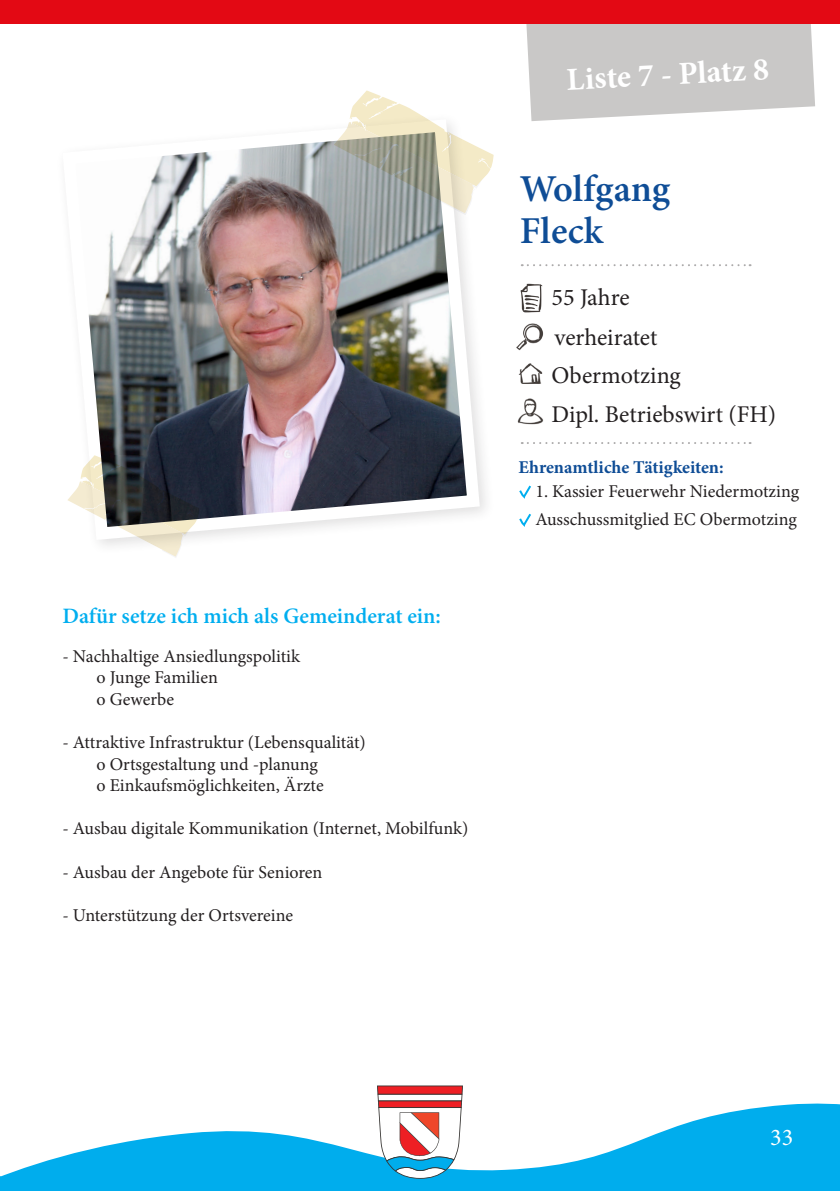
<style>
.page{position:relative;width:840px;height:1191px;background:#fff}
.page>*{position:absolute;margin:0;border:0;box-sizing:border-box;transform-origin:0 0}
.t1{font:600 38px/41.8px "Minion Pro";color:#0f4d96}
.t2{font:700 32px "Minion Pro";color:#fff}
.t3{font:24px/39px "Minion Pro";color:#231f20}
.t4{font:24px "Minion Pro";color:#fff}
.t5{font:600 22px "Minion Pro";color:#00aeef}
.t6{font:18px/21.6px "Minion Pro";color:#231f20}
.t7{font:700 18px "Minion Pro";color:#0f4d96}
</style>
<div class="page">
<svg style="left:526px;top:24px;width:288px;height:97px;background:#cdcdcc"></svg>
<img style="left:88px;top:141px;width:398px;height:397px">
<svg style="left:333px;top:90px;width:160px;height:125px"></svg>
<svg style="left:68px;top:455px;width:131px;height:102px"></svg>
<svg style="left:521px;top:264px;width:229px;height:2px"></svg>
<svg style="left:521px;top:442px;width:229px;height:2px"></svg>
<img style="left:520px;top:283px;width:23px;height:30px">
<img style="left:518px;top:363px;width:25px;height:21px">
<img style="left:517px;top:398px;width:27px;height:27px">
<img style="left:516px;top:323px;width:27px;height:28px">
<svg style="left:519px;top:485px;width:12px;height:13px"></svg>
<svg style="left:519px;top:513px;width:12px;height:13px"></svg>
<svg style="left:21px;top:1096px;width:818px;height:95px;fill:#00aded"></svg>
<svg style="left:0;top:1169px;width:21px;height:22px"></svg>
<svg style="left:377px;top:1085px;width:85px;height:93px"></svg>
<div style="left:0;top:0;width:839px;height:24px;background:#e30914"></div>
<p class="t5" style="left:62px;top:603px;width:380px">Dafür setze ich mich als Gemeinderat ein:</p>
<p class="t6" style="left:96px;top:645px;width:205px;text-indent:-34px">- Nachhaltige Ansiedlungspolitik o Junge Familien<br>o Gewerbe</p>
<p class="t6" style="left:96px;top:731px;width:271px;text-indent:-34px">- Attraktive Infrastruktur (Lebensqualität) o Ortsgestaltung und -planung<br>o Einkaufsmöglichkeiten, Ärzte</p>
<p class="t6" style="left:62px;top:818px;width:407px">- Ausbau digitale Kommunikation (Internet, Mobilfunk)</p>
<p class="t6" style="left:62px;top:861px;width:261px">- Ausbau der Angebote für Senioren</p>
<p class="t6" style="left:62px;top:904px;width:232px">- Unterstützung der Ortsvereine</p>
<h2 class="t2" style="left:565px;top:57px;width:204px;rotate:-3deg">Liste 7 - Platz 8</h2>
<h1 class="t1" style="left:519px;top:170px;width:152px">Wolfgang<br>Fleck</h1>
<h3 class="t3" style="left:551px;top:278px;width:131px">55 Jahre verheiratet<br>Obermotzing</h3>
<h3 class="t3" style="left:551px;top:395px;width:226px">Dipl. Betriebswirt (FH)</h3>
<p class="t7" style="left:518px;top:454px;width:207px">Ehrenamtliche Tätigkeiten:</p>
<p class="t6" style="left:535px;top:478px;width:265px;line-height:27.6px">1. Kassier Feuerwehr Niedermotzing<br>Ausschussmitglied EC Obermotzing</p>
<h3 class="t4" style="left:769px;top:1120px;width:25px">33</h3>
</div>
